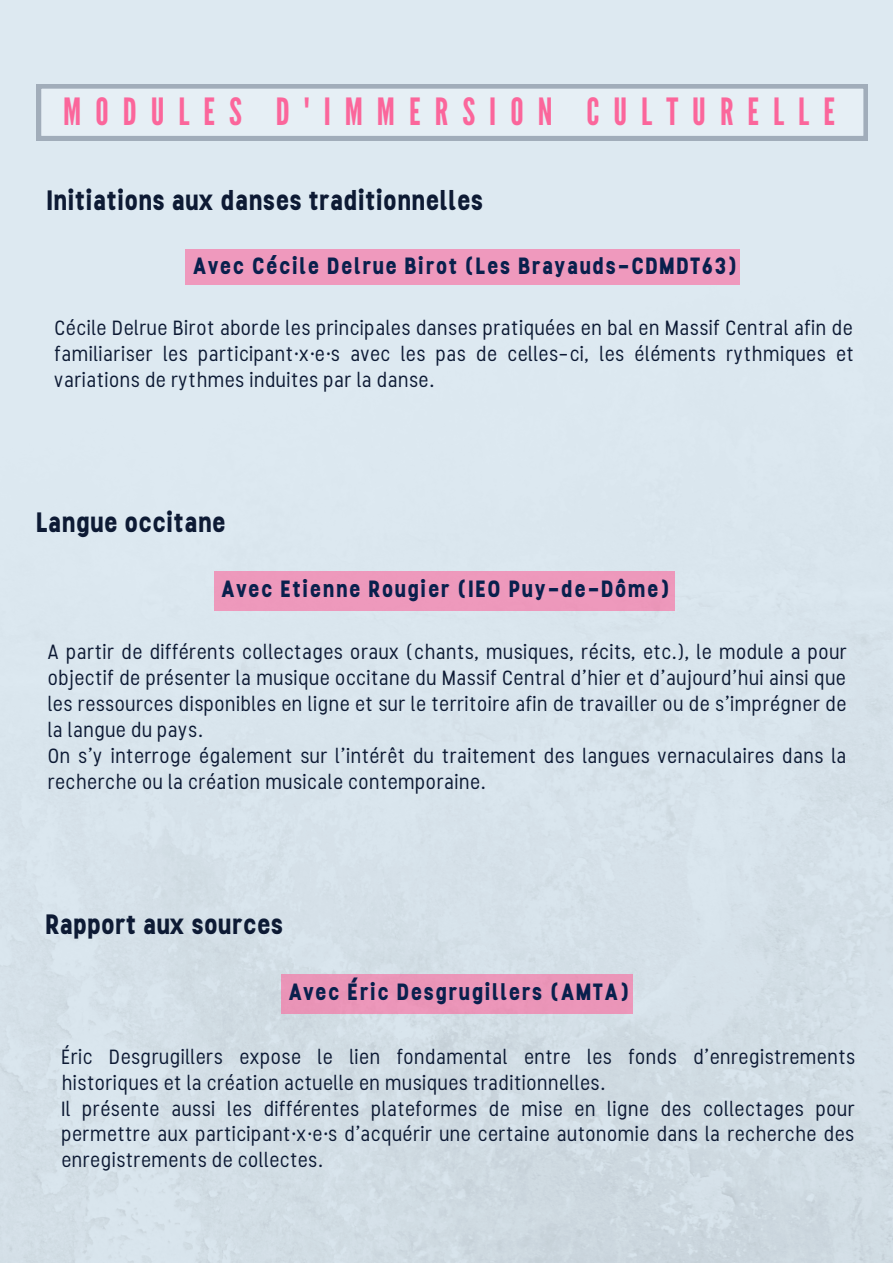
<style>
.page{position:relative;width:893px;height:1264px;background:#fff}
.page>*{position:absolute;margin:0;border:0;box-sizing:border-box;transform-origin:0 0}
.t1{font:37.5px "League Gothic";letter-spacing:.375em;color:#fb669b}
.t2{font:700 28.05px "Stellar";color:#0d1a34}
.t3{font:700 23.55px "Stellar";letter-spacing:.05em;color:#09204d}
.t4{font:20.55px/25.8px "Stellar";color:#0d1a34}
.s1{font-family:"Noto Sans"}
</style>
<div class="page">
<div style="left:185px;top:249px;width:554px;height:36px;background:#ef99bd"></div>
<svg style="left:37px;top:84px;width:830px;height:56px;background:#dae4eb"></svg>
<div style="left:214px;top:571px;width:460px;height:39px;background:#ee99bc"></div>
<div style="left:282px;top:974px;width:350px;height:39px;background:#eb95b8"></div>
<h1 class="t1" style="left:63px;top:89px;width:773px">MODULES D'IMMERSION CULTURELLE</h1>
<h2 class="t2" style="left:47px;top:183px;width:438px">Initiations aux danses traditionnelles</h2>
<p class="t3" style="left:193px;top:252px;width:545px">Avec Cécile Delrue Birot (Les Brayauds-CDMDT63)</p>
<p class="t4" style="left:55px;top:315px;width:801px;text-align:justify">Cécile Delrue Birot aborde les principales danses pratiquées en bal en Massif Central afin de familiariser les participant<span class="s1">·</span>x<span class="s1">·</span>e<span class="s1">·</span>s avec les pas de celles-ci, les éléments rythmiques et variations de rythmes induites par la danse.</p>
<h2 class="t2" style="left:37px;top:505px;width:191px">Langue occitane</h2>
<p class="t3" style="left:222px;top:575px;width:450px">Avec Etienne Rougier (IEO Puy-de-Dôme)</p>
<p class="t4" style="left:48px;top:639px;width:801px">A partir de différents collectages oraux (chants, musiques, récits, etc.), le module a pour objectif de présenter la musique occitane du Massif Central d’hier et d’aujourd’hui ainsi que les ressources disponibles en ligne et sur le territoire afin de travailler ou de s’imprégner de la langue du pays.<br>On s’y interroge également sur l’intérêt du traitement des langues vernaculaires dans la recherche ou la création musicale contemporaine.</p>
<h2 class="t2" style="left:46px;top:907px;width:240px">Rapport aux sources</h2>
<p class="t3" style="left:289px;top:977px;width:342px">Avec Éric Desgrugillers (AMTA)</p>
<p class="t4" style="left:62px;top:1043px;width:795px">Éric Desgrugillers expose le lien fondamental entre les fonds d’enregistrements historiques et la création actuelle en musiques traditionnelles.<br>Il présente aussi les différentes plateformes de mise en ligne des collectages pour permettre aux participant<span class="s1">·</span>x<span class="s1">·</span>e<span class="s1">·</span>s d'acquérir une certaine autonomie dans la recherche des enregistrements de collectes.</p>
</div>
